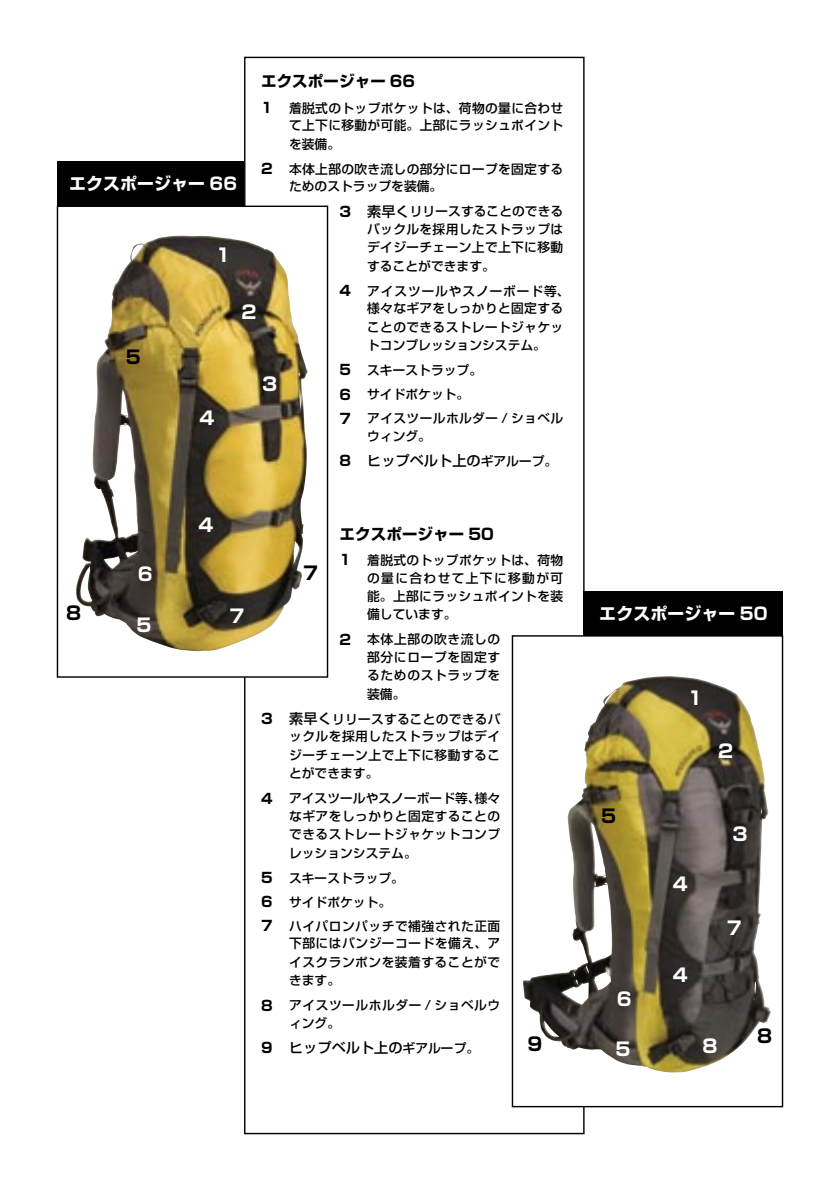
<style>
.page{position:relative;width:840px;height:1191px;background:#fff}
.page>*{position:absolute;margin:0;border:0;box-sizing:border-box;transform-origin:0 0}
.t1{font:700 18.4px "Shin Go";color:#fff}
.t2{font:700 18.4px "Shin Go";color:#000}
.t3{font:700 17px "Shin Go";color:#fff}
.t4{font:700 15.6px "Shin Go";color:#000}
.t5{font:500 14.2px "Shin Go";color:#000}
.t6{font:700 14.2px "Shin Go";color:#000}
.t7{font:500 12.8px/18.4px "Shin Go";letter-spacing:.025em;color:#000;text-align:justify}
.t8{font:500 12.8px "Shin Go";color:#000}
.t9{font:500 12.8px "Shin Go";letter-spacing:.065em;color:#000}
.t10{font:500 12.8px "Shin Go";letter-spacing:.045em;color:#000}
.s1{font-size:14.2px}
.s2{font-size:12.8px}
</style>
<div class="page">
<div style="left:57px;top:162px;width:192px;height:45px;background:#000"></div>
<div style="left:244px;top:57px;width:339px;height:1076px;background:#fff"></div>
<svg style="left:76px;top:235px;width:232px;height:417px"></svg>
<img style="left:80px;top:244px;width:221px;height:358px">
<div style="left:57px;top:206px;width:271px;height:471px;border:1px solid #000"></div>
<div style="left:583px;top:591px;width:199px;height:45px;background:#000"></div>
<svg style="left:513px;top:637px;width:258px;height:468px"></svg>
<img style="left:561px;top:690px;width:194px;height:314px">
<div style="left:511px;top:635px;width:271px;height:472px;border:1px solid #000"></div>
<p class="t3" style="left:69px;top:172px;width:170px">エクスポージャー 66</p>
<p class="t1" style="left:216px;top:243px;width:17px">1</p>
<p class="t4" style="left:261px;top:71px;width:156px">エクスポージャー 66</p>
<p class="t7" style="left:289px;top:98px;width:275px">着脱式のトップポケットは、荷物の量に合わせ</p>
<p class="t6" style="left:261px;top:98px;width:13px">1</p>
<p class="t6" style="left:261px;top:159px;width:13px">2</p>
<p class="t7" style="left:289px;top:116px;width:275px">て上下に移動が可能。上部にラッシュポイントを装備。</p>
<p class="t7" style="left:289px;top:159px;width:275px">本体上部の吹き流しの部分にロープを固定する</p>
<p class="t8" style="left:289px;top:178px;width:155px">ためのストラップを装備。</p>
<p class="t8" style="left:367px;top:203px;width:197px"><span class="s1">素早く</span>リリースすることのできる</p>
<p class="t6" style="left:339px;top:202px;width:13px">3</p>
<p class="t6" style="left:339px;top:281px;width:13px">4</p>
<p class="t7" style="left:367px;top:219px;width:197px">バックルを採用したストラップはデイジーチェーン上で上下に移動することができます。</p>
<p class="t9" style="left:367px;top:282px;width:204px">アイスツールやスノーボード等、</p>
<p class="t2" style="left:126px;top:344px;width:17px">5</p>
<p class="t2" style="left:66px;top:600px;width:17px">8</p>
<p class="t1" style="left:138px;top:561px;width:17px">6</p>
<p class="t1" style="left:136px;top:612px;width:17px">5</p>
<p class="t1" style="left:199px;top:405px;width:17px">4</p>
<p class="t1" style="left:241px;top:300px;width:17px">2</p>
<p class="t1" style="left:262px;top:371px;width:17px">3</p>
<p class="t6" style="left:339px;top:360px;width:13px">5</p>
<p class="t6" style="left:339px;top:385px;width:13px">6</p>
<p class="t6" style="left:339px;top:409px;width:13px">7</p>
<p class="t6" style="left:339px;top:451px;width:13px">8</p>
<p class="t7" style="left:367px;top:298px;width:197px">様々なギアをしっかりと固定することのできるストレートジャケットコンプレッションシステム。</p>
<p class="t8" style="left:367px;top:362px;width:116px">スキーストラップ。</p>
<p class="t8" style="left:367px;top:386px;width:104px">サイドポケット。</p>
<p class="t7" style="left:367px;top:408px;width:197px">アイスツールホルダー / ショベル</p>
<p class="t7" style="left:367px;top:426px;width:65px">ウィング。</p>
<p class="t5" style="left:367px;top:451px;width:191px">ヒップベルト上の<span class="s2">ギアループ。</span></p>
<p class="t1" style="left:198px;top:513px;width:17px">4</p>
<p class="t1" style="left:229px;top:604px;width:17px">7</p>
<p class="t6" style="left:261px;top:709px;width:13px">3</p>
<p class="t6" style="left:261px;top:788px;width:13px">4</p>
<p class="t6" style="left:261px;top:868px;width:13px">5</p>
<p class="t6" style="left:261px;top:892px;width:13px">6</p>
<p class="t6" style="left:261px;top:916px;width:13px">7</p>
<p class="t6" style="left:261px;top:995px;width:13px">8</p>
<p class="t6" style="left:261px;top:1038px;width:13px">9</p>
<p class="t2" style="left:303px;top:560px;width:17px">7</p>
<p class="t4" style="left:339px;top:523px;width:156px">エクスポージャー 50</p>
<p class="t7" style="left:367px;top:550px;width:197px">着脱式のトップポケットは、荷物</p>
<p class="t6" style="left:339px;top:550px;width:13px">1</p>
<p class="t6" style="left:339px;top:630px;width:13px">2</p>
<p class="t7" style="left:367px;top:568px;width:197px">の量に合わせて上下に移動が可能。上部にラッシュポイントを装備しています。</p>
<p class="t10" style="left:367px;top:631px;width:135px">本体上部の吹き流しの</p>
<p class="t7" style="left:367px;top:647px;width:135px">部分にロープを固定するためのストラップを装備。</p>
<p class="t7" style="left:289px;top:709px;width:213px"><span class="s1">素早く</span>リリースすることのできるバ</p>
<p class="t7" style="left:289px;top:727px;width:212px">ックルを採用したストラップはデイジーチェーン上で上下に移動することができます。</p>
<p class="t7" style="left:474px;top:788px;width:27px">様々</p>
<p class="t8" style="left:289px;top:790px;width:193px">アイスツールやスノーボード等、</p>
<p class="t7" style="left:289px;top:806px;width:212px">なギアをしっかりと固定することのできるストレートジャケットコンプレッションシステム。</p>
<p class="t8" style="left:289px;top:869px;width:116px">スキーストラップ。</p>
<p class="t8" style="left:289px;top:893px;width:104px">サイドポケット。</p>
<p class="t7" style="left:289px;top:916px;width:213px">ハイパロンパッチで補強された正面</p>
<p class="t7" style="left:289px;top:933px;width:213px">下部にはバンジーコードを備え、アイスクランポンを装着することができます。</p>
<p class="t7" style="left:289px;top:995px;width:213px">アイスツールホルダー / ショベルウ</p>
<p class="t7" style="left:289px;top:1013px;width:53px">ィング。</p>
<p class="t5" style="left:289px;top:1038px;width:191px">ヒップベルト上の<span class="s2">ギアループ。</span></p>
<p class="t2" style="left:527px;top:1031px;width:16px">9</p>
<p class="t3" style="left:599px;top:602px;width:170px">エクスポージャー 50</p>
<p class="t2" style="left:601px;top:803px;width:17px">5</p>
<p class="t1" style="left:616px;top:986px;width:17px">6</p>
<p class="t1" style="left:615px;top:1037px;width:17px">5</p>
<p class="t1" style="left:687px;top:686px;width:17px">1</p>
<p class="t1" style="left:717px;top:738px;width:17px">2</p>
<p class="t1" style="left:672px;top:872px;width:17px">4</p>
<p class="t1" style="left:672px;top:962px;width:17px">4</p>
<p class="t1" style="left:732px;top:821px;width:17px">3</p>
<p class="t1" style="left:726px;top:915px;width:17px">7</p>
<p class="t1" style="left:702px;top:1033px;width:17px">8</p>
<p class="t2" style="left:756px;top:1023px;width:17px">8</p>
</div>
